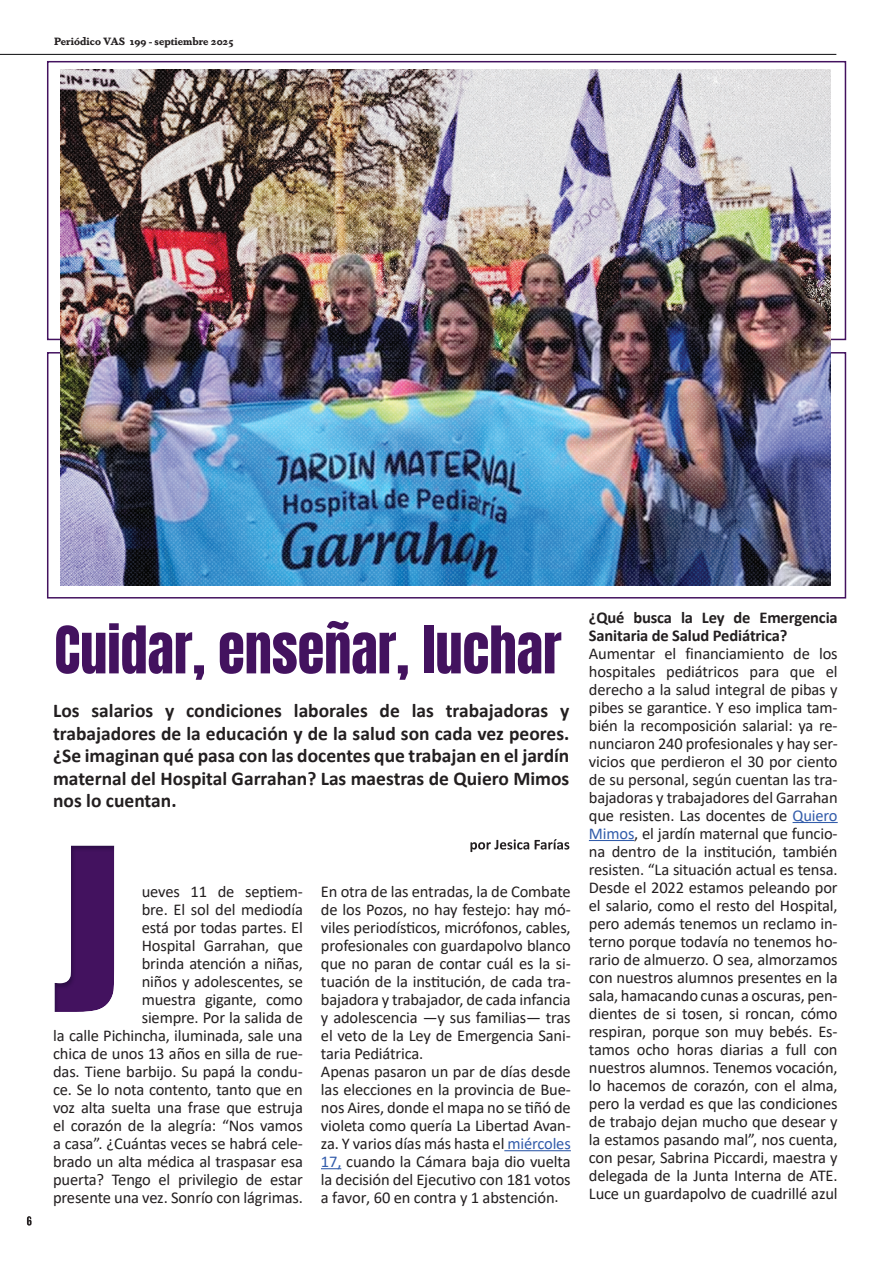
<style>
.page{position:relative;width:893px;height:1263px;background:#fff}
.page>*{position:absolute;margin:0;border:0;box-sizing:border-box;transform-origin:0 0}
.t1{font:210.45px "Impact";color:#43125f}
.t2{font:55.5px "Anton";color:#43125f}
.t3{font:700 19.5px/22.5px "Calibri";color:#231f20;text-align:justify}
.t4{font:16.5px/18px "Calibri";letter-spacing:-.01em;color:#231f20;text-align:right}
.t5{font:700 16.5px/18px "Calibri";letter-spacing:-.01em;color:#231f20}
.t6{font:700 10.5px "Dapifer";color:#231f20}
.s1{color:#325caa}
</style>
<div class="page">
<hr style="left:0;top:54px;width:836px;height:1px;background:#09080b">
<svg style="left:27px;top:1216px;width:5px;height:9px"></svg>
<svg style="left:470px;top:839px;width:99px;height:13px"></svg>
<hr style="left:504px;top:1150px;width:67px;height:1px;background:#325caa">
<svg style="left:321px;top:1168px;width:20px;height:1px"></svg>
<hr style="left:793px;top:822px;width:45px;height:1px;background:#325caa">
<hr style="left:589px;top:840px;width:45px;height:1px;background:#325caa">
<img style="left:61px;top:69px;width:770px;height:517px">
<p class="t6" style="left:54px;top:34px;width:181px">Periódico VAS 199 - septiembre 2025</p>
<h2 class="t2" style="left:54px;top:622px;width:509px">Cuidar, enseñar, luchar</h2>
<p class="t3" style="left:53px;top:699px;width:518px">Los salarios y condiciones laborales de las trabajadoras y trabajadores de la educación y de la salud son cada vez peores. ¿Se imaginan qué pasa con las docentes que trabajan en el jardín maternal del Hospital Garrahan? Las maestras de Quiero Mimos nos lo cuentan.</p>
<h1 class="t1" style="left:53px;top:766px;width:71px">J</h1>
<p class="t4" style="left:53px;top:882px;width:251px">ueves 11 de septiem-<br>bre. El sol del mediodía<br>está por todas partes. El<br>Hospital Garrahan, que<br>brinda atención a niñas,<br>niños y adolescentes, se<br>muestra gigante, como<br>siempre. Por la salida de<br>la calle Pichincha, iluminada, sale una chica de unos 13 años en silla de rue&shy;das. Tiene barbijo. Su papá la condu&shy;ce. Se lo nota contento, tanto que en voz alta suelta una frase que estruja el corazón de la alegría: “Nos vamos a casa”. ¿Cuántas veces se habrá cele&shy;brado un alta médica al traspasar esa puerta? Tengo el privilegio de estar presente una vez. Sonrío con lágrimas.</p>
<p class="t4" style="left:321px;top:882px;width:251px;text-align:left">En otra de las entradas, la de Combate de los Pozos, no hay festejo: hay mó&shy;viles periodísticos, micrófonos, cables, profesionales con guardapolvo blanco que no paran de contar cuál es la si&shy;tuación de la institución, de cada tra&shy;bajadora y trabajador, de cada infancia y adolescencia —y sus familias— tras el veto de la Ley de Emergencia Sani&shy;taria Pediátrica.<br>Apenas pasaron un par de días desde las elecciones en la provincia de Bue&shy;nos Aires, donde el mapa no se tiñó de violeta como quería La Libertad Avan&shy;za. Y varios días más hasta el <span class="s1">miércoles 17,</span> cuando la Cámara baja dio vuelta la decisión del Ejecutivo con 181 votos a favor, 60 en contra y 1 abstención.</p>
<p class="t5" style="left:589px;top:608px;width:250px">¿Qué busca la Ley de Emergencia<br>Sanitaria de Salud Pediátrica?</p>
<p class="t4" style="left:589px;top:644px;width:250px;text-align:justify">Aumentar el financiamiento de los hospitales pediátricos para que el derecho a la salud integral de pibas y pibes se garantice. Y eso implica tam&shy;bién la recomposición salarial: ya re&shy;nunciaron 240 profesionales y hay ser&shy;vicios que perdieron el 30 por ciento de su personal, según cuentan las tra&shy;bajadoras y trabajadores del Garrahan que resisten. Las docentes de <span class="s1">Quiero Mimos</span>, el jardín maternal que funcio&shy;na dentro de la institución, también resisten. “La situación actual es tensa.<br>Desde el 2022 estamos peleando por el salario, como el resto del Hospital, pero además tenemos un reclamo in&shy;terno porque todavía no tenemos ho&shy;rario de almuerzo. O sea, almorzamos con nuestros alumnos presentes en la sala, hamacando cunas a oscuras, pen&shy;dientes de si tosen, si roncan, cómo respiran, porque son muy bebés. Es&shy;tamos ocho horas diarias a full con nuestros alumnos. Tenemos vocación, lo hacemos de corazón, con el alma, pero la verdad es que las condiciones de trabajo dejan mucho que desear y la estamos pasando mal”, nos cuenta, con pesar, Sabrina Piccardi, maestra y delegada de la Junta Interna de ATE.<br>Luce un guardapolvo de cuadrillé azul</p>
</div>
